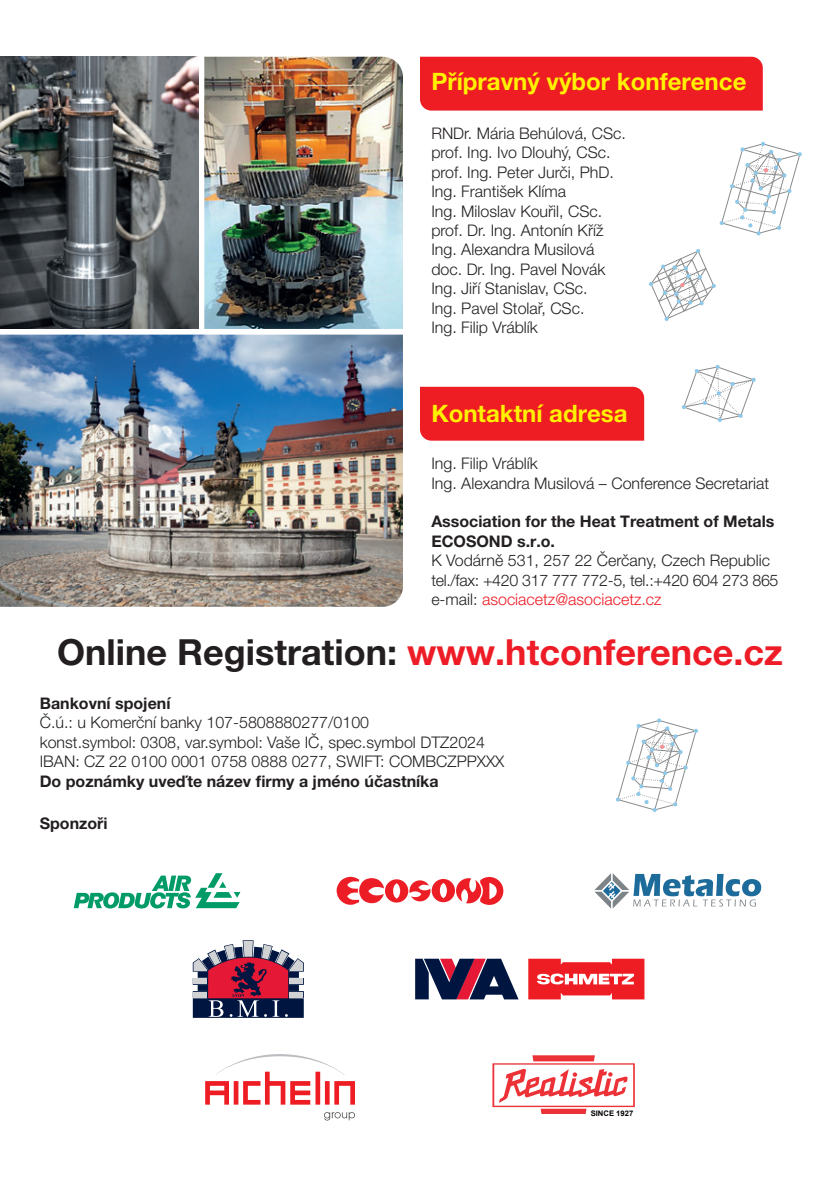
<style>
.page{position:relative;width:840px;height:1191px;background:#fff}
.page>*{position:absolute;margin:0;border:0;box-sizing:border-box;transform-origin:0 0}
.t1{font:700 36px "Helvetica Neue LT Pro";color:#231f20}
.t2{font:700 24px "Helvetica Neue LT Pro";color:#fff101}
.t3{font:300 16px/19.4px "Helvetica Neue LT Pro";color:#231f20}
.t4{font:700 16px/19.4px "Helvetica Neue LT Pro";color:#231f20}
.t5{font:700 7.6px "Arial";color:#000001}
.s1{color:#ee1c26}
</style>
<div class="page">
<img style="left:0;top:57px;width:198px;height:272px">
<img style="left:204px;top:57px;width:199px;height:272px">
<img style="left:0;top:334px;width:403px;height:273px">
<div style="left:420px;top:57px;width:342px;height:54px;background:#ee1d23"></div>
<div style="left:420px;top:387px;width:223px;height:54px;background:#ee1d23"></div>
<svg style="left:719px;top:142px;width:82px;height:93px"></svg>
<svg style="left:649px;top:249px;width:66px;height:72px"></svg>
<svg style="left:681px;top:365px;width:74px;height:57px"></svg>
<svg style="left:615px;top:718px;width:82px;height:94px"></svg>
<svg style="left:74px;top:873px;width:166px;height:35px"></svg>
<svg style="left:336px;top:876px;width:167px;height:29px"></svg>
<svg style="left:594px;top:873px;width:166px;height:35px"></svg>
<svg style="left:528px;top:958px;width:116px;height:41px"></svg>
<svg style="left:415px;top:958px;width:103px;height:41px"></svg>
<svg style="left:192px;top:940px;width:112px;height:77px"></svg>
<svg style="left:492px;top:1055px;width:142px;height:59px"></svg>
<svg style="left:205px;top:1054px;width:150px;height:50px"></svg>
<svg style="left:324px;top:1112px;width:31px;height:8px"></svg>
<h2 class="t2" style="left:431px;top:67px;width:316px">Přípravný výbor konference</h2>
<p class="t3" style="left:431px;top:123px;width:196px">RNDr. Mária Behúlová, CSc. prof. Ing. Ivo Dlouhý, CSc. prof. Ing. Peter Jurči, PhD.<br>Ing. František Klíma<br>Ing. Miloslav Kouřil, CSc. prof. Dr. Ing. Antonín Kříž<br>Ing. Alexandra Musilová doc. Dr. Ing. Pavel Novák<br>Ing. Jiří Stanislav, CSc.<br>Ing. Pavel Stolař, CSc.<br>Ing. Filip Vráblík</p>
<h2 class="t2" style="left:431px;top:398px;width:197px">Kontaktní adresa</h2>
<p class="t3" style="left:431px;top:453px;width:339px">Ing. Filip Vráblík<br>Ing. Alexandra Musilová – Conference Secretariat</p>
<p class="t4" style="left:431px;top:511px;width:344px">Association for the Heat Treatment of Metals<br>ECOSOND s.r.o.</p>
<p class="t3" style="left:431px;top:550px;width:348px">K Vodárně 531, 257 22 Čerčany, Czech Republic tel./fax: +420 317 777 772-5, tel.:+420 604 273 865 e-mail: <span class="s1">asociacetz@asociacetz.cz</span></p>
<h1 class="t1" style="left:57px;top:630px;width:727px">Online Registration: <span class="s1">www.htconference.cz</span></h1>
<p class="t4" style="left:40px;top:693px;width:132px">Bankovní spojení</p>
<p class="t3" style="left:40px;top:712px;width:466px">Č.ú.: u Komerční banky 107-5808880277/0100<br>konst.symbol: 0308, var.symbol: Vaše IČ, spec.symbol DTZ2024<br>IBAN: CZ 22 0100 0001 0758 0888 0277, SWIFT: COMBCZPPXXX</p>
<p class="t4" style="left:40px;top:771px;width:400px">Do poznámky uveďte název firmy a jméno účastníka</p>
<p class="t4" style="left:40px;top:813px;width:69px">Sponzoři</p>
<p class="t5" style="left:590px;top:1108px;width:44px">SINCE 1927</p>
</div>
